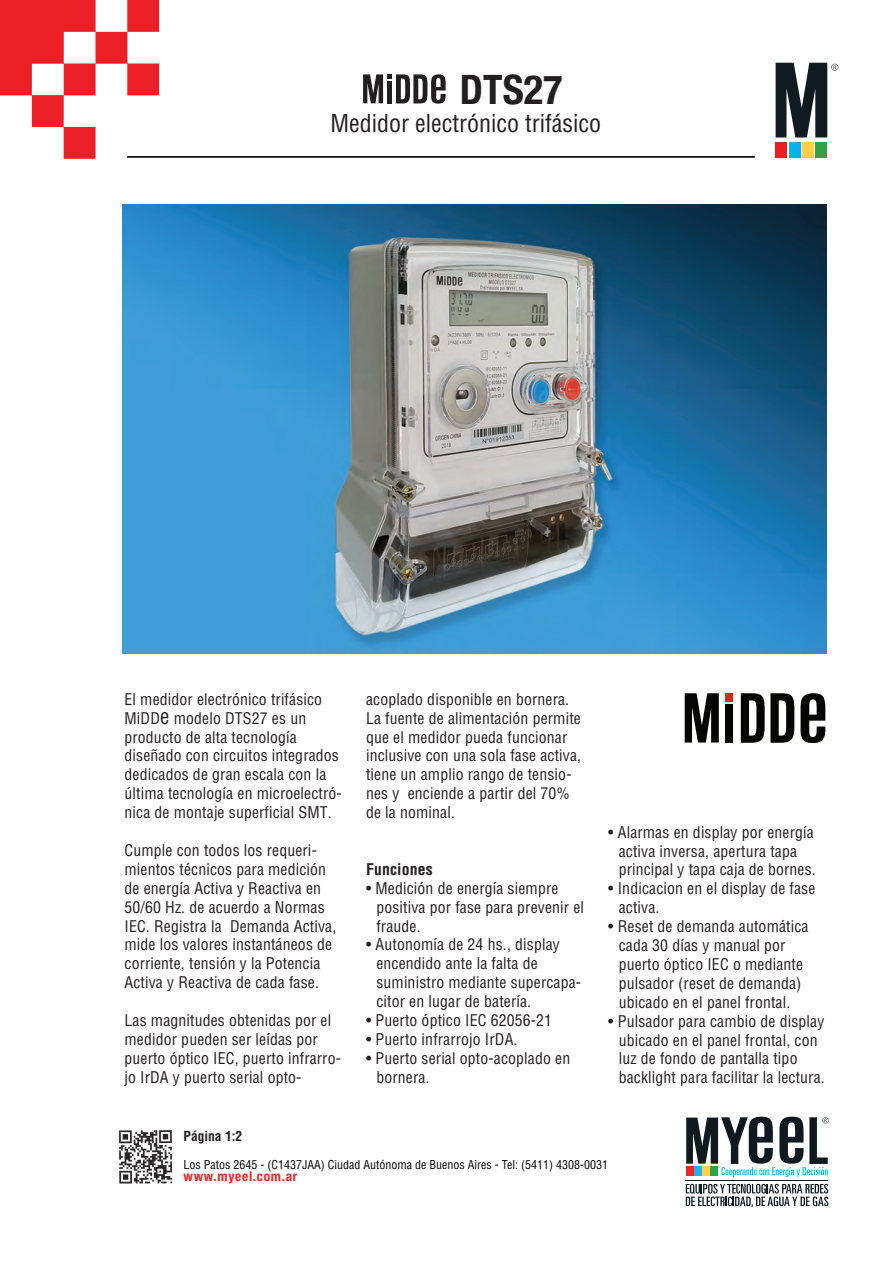
<style>
.page{position:relative;width:893px;height:1263px;background:#fff}
.page>*{position:absolute;margin:0;border:0;box-sizing:border-box;transform-origin:0 0}
.t1{font:700 condensed 40.5px "Helvetica Neue";color:#231f20}
.t2{font:condensed 24px "Helvetica";color:#231f20}
.t3{font:condensed 15.75px/18.9px "Helvetica";letter-spacing:.01em;color:#231f20}
.t4{font:700 condensed 15.75px "Helvetica";letter-spacing:.01em;color:#231f20}
.t5{font:700 condensed 13.5px "Helvetica Neue";letter-spacing:.05em;color:#ed2626}
.t6{font:700 condensed 13.5px "Helvetica";color:#221e1f}
.t7{font:condensed 12px "Helvetica LT Std";color:#050605}
.s1{font-size:21px}
</style>
<div class="page">
<svg style="left:0;top:0;width:159px;height:159px"></svg>
<hr style="left:127px;top:156px;width:628px;height:2px;background:#1b1b1a">
<div style="left:789px;top:142px;width:11px;height:16px;background:#00b3ef"></div>
<div style="left:775px;top:142px;width:12px;height:16px;background:#ee1d23"></div>
<div style="left:802px;top:142px;width:12px;height:16px;background:#ffcf45"></div>
<div style="left:816px;top:142px;width:11px;height:16px;background:#2da343"></div>
<svg style="left:776px;top:63px;width:62px;height:74px"></svg>
<img style="left:123px;top:205px;width:703px;height:449px">
<svg style="left:800px;top:693px;width:25px;height:50px"></svg>
<svg style="left:685px;top:693px;width:34px;height:49px"></svg>
<div style="left:725px;top:705px;width:8px;height:38px;background:#050504"></div>
<div style="left:725px;top:693px;width:8px;height:8px;background:#ee1d23"></div>
<svg style="left:741px;top:693px;width:53px;height:50px"></svg>
<svg style="left:363px;top:74px;width:83px;height:30px"></svg>
<svg style="left:686px;top:1184px;width:142px;height:23px"></svg>
<hr style="left:686px;top:1180px;width:142px;height:1px;background:#0f1920">
<svg style="left:686px;top:1117px;width:143px;height:60px"></svg>
<div style="left:694px;top:1166px;width:7px;height:10px;background:#23b1e7"></div>
<div style="left:686px;top:1166px;width:7px;height:10px;background:#ed2626"></div>
<div style="left:703px;top:1166px;width:7px;height:10px;background:#ffcf47"></div>
<div style="left:711px;top:1166px;width:7px;height:10px;background:#2aa448"></div>
<img style="left:119px;top:1130px;width:53px;height:54px">
<h1 class="t1" style="left:460px;top:56px;width:104px">DTS27</h1>
<h2 class="t2" style="left:331px;top:109px;width:272px">Medidor electrónico trifásico</h2>
<p class="t3" style="left:124px;top:689px;width:219px">El medidor electrónico trifásico<br>MiDD<span class="s1">e</span> modelo DTS27 es un producto de alta tecnología diseñado con circuitos integrados dedicados de gran escala con la última tecnología en microelectró&shy;nica de montaje superficial SMT.</p>
<p class="t3" style="left:125px;top:841px;width:213px">Cumple con todos los requeri&shy;mientos técnicos para medición de energía Activa y Reactiva en<br>50/60 Hz. de acuerdo a Normas<br>IEC. Registra la Demanda Activa, mide los valores instantáneos de corriente, tensión y la Potencia<br>Activa y Reactiva de cada fase.</p>
<p class="t3" style="left:125px;top:1011px;width:218px">Las magnitudes obtenidas por el medidor pueden ser leídas por puerto óptico IEC, puerto infrarro&shy;jo IrDA y puerto serial opto-</p>
<p class="t6" style="left:184px;top:1128px;width:60px">Página 1:2</p>
<p class="t3" style="left:366px;top:689px;width:217px">acoplado disponible en bornera.<br>La fuente de alimentación permite que el medidor pueda funcionar inclusive con una sola fase activa, tiene un amplio rango de tensio&shy;nes y enciende a partir del 70% de la nominal.</p>
<p class="t4" style="left:366px;top:859px;width:68px">Funciones</p>
<p class="t3" style="left:376px;top:878px;width:209px;text-indent:-10px">• Medición de energía siempre positiva por fase para prevenir el fraude.</p>
<p class="t3" style="left:376px;top:935px;width:206px;text-indent:-10px">• Autonomía de 24 hs., display encendido ante la falta de suministro mediante supercapa&shy;citor en lugar de batería.</p>
<p class="t3" style="left:366px;top:1011px;width:188px">• Puerto óptico IEC 62056-21</p>
<p class="t3" style="left:366px;top:1030px;width:153px">• Puerto infrarrojo IrDA.</p>
<p class="t3" style="left:376px;top:1048px;width:195px;text-indent:-10px">• Puerto serial opto-acoplado en bornera.</p>
<p class="t3" style="left:619px;top:822px;width:199px;text-indent:-10px">• Alarmas en display por energía activa inversa, apertura tapa principal y tapa caja de bornes.</p>
<p class="t3" style="left:619px;top:879px;width:198px;text-indent:-10px">• Indicacion en el display de fase activa.</p>
<p class="t3" style="left:619px;top:917px;width:191px;text-indent:-10px">• Reset de demanda automática cada 30 días y manual por puerto óptico IEC o mediante pulsador (reset de demanda) ubicado en el panel frontal.</p>
<p class="t3" style="left:619px;top:1011px;width:208px;text-indent:-10px">• Pulsador para cambio de display ubicado en el panel frontal, con luz de fondo de pantalla tipo backlight para facilitar la lectura.</p>
<p class="t7" style="left:184px;top:1157px;width:426px">Los Patos 2645 - (C1437JAA) Ciudad Autónoma de Buenos Aires - Tel: (5411) 4308-0031</p>
<p class="t5" style="left:184px;top:1168px;width:115px">www.myeel.com.ar</p>
</div>
